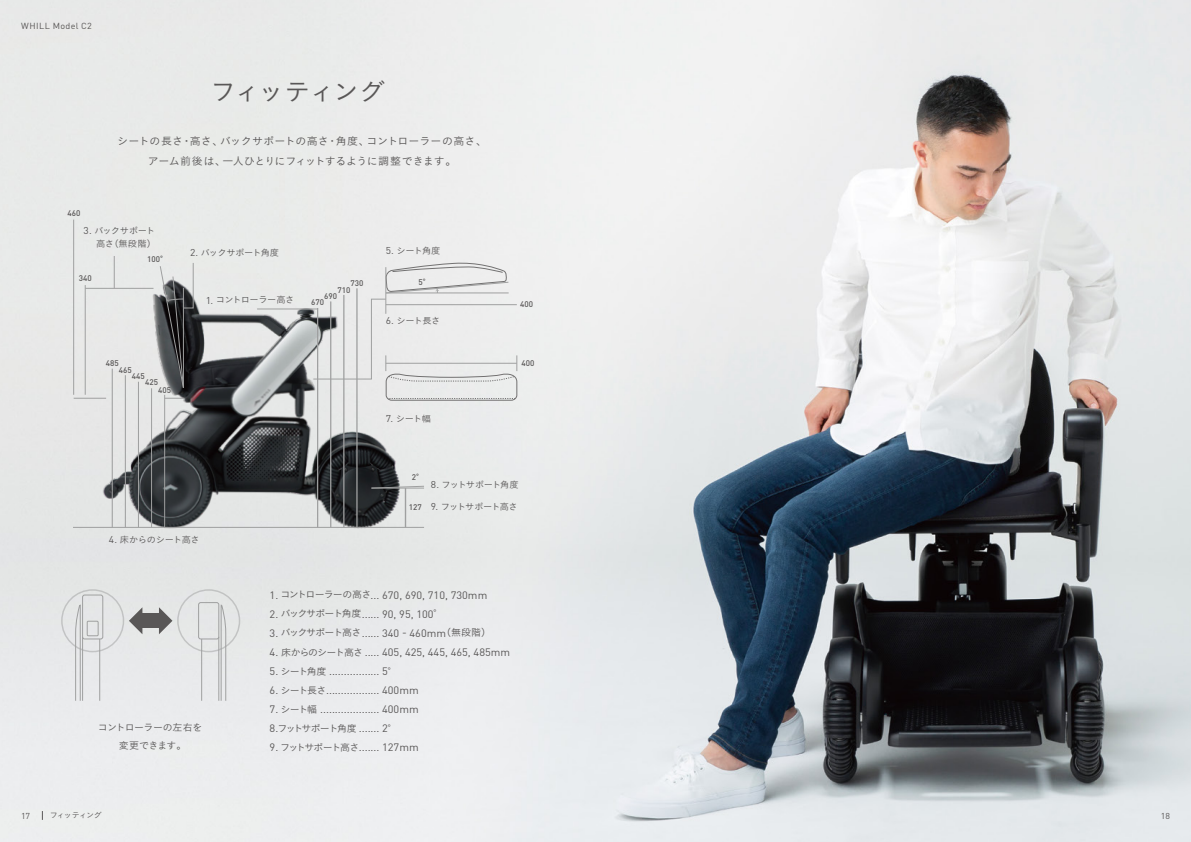
<style>
.page{position:relative;width:1191px;height:842px;background:#fff}
.page>*{position:absolute;margin:0;border:0;box-sizing:border-box;transform-origin:0 0}
.t1{font:25.2px "Koburina Go Std W3";letter-spacing:-.055em;color:#595757}
.t2{font:10.7px/19px "DIN Pro";color:#595757}
.t3{font:10.7px/20px "Koburina Go Std W3";letter-spacing:-.01em;color:#595757;text-align:center}
.t4{font:9.7px/18.2px "Koburina Go Std W3";letter-spacing:-.05em;color:#595757;text-align:center}
.t5{font:9px/12.7px "Koburina Go Std W3";letter-spacing:-.055em;color:#595757;text-align:right}
.t6{font:9px "Koburina Go Std W3";letter-spacing:-.075em;color:#595757}
.t7{font:9px "Koburina Go Std W3";letter-spacing:-.08em;color:#595757}
.t8{font:9px "Koburina Go Std W3";letter-spacing:-.09em;color:#595757}
.t9{font:8.7px "DIN Pro";letter-spacing:.045em;color:#595757}
.t10{font:8.5px "DIN Pro";color:#595757}
.t11{font:500 8.1px "DIN Pro";color:#595757}
.t12{font:7.8px "Koburina Go Std W3";letter-spacing:-.09em;color:#595757}
.s1{font-family:"DIN Pro";font-size:9.9px}
.s2{font-family:"Koburina Go Std W3";font-size:9.7px}
</style>
<div class="page">
<img style="left:0;top:0;width:1191px;height:842px">
<svg style="left:129px;top:607px;width:13px;height:27px"></svg>
<svg style="left:159px;top:607px;width:13px;height:27px"></svg>
<div style="left:140px;top:614px;width:22px;height:14px;background:#595757"></div>
<div style="left:198px;top:602px;width:21px;height:37px;border:1px solid #9fa0a0;border-radius:2px"></div>
<svg style="left:221px;top:605px;width:5px;height:96px"></svg>
<hr style="left:218px;top:637px;width:1px;height:64px;background:#9fa0a0">
<hr style="left:201px;top:639px;width:1px;height:62px;background:#9fa0a0">
<svg style="left:75px;top:605px;width:6px;height:96px"></svg>
<hr style="left:82px;top:637px;width:1px;height:64px;background:#9fa0a0">
<hr style="left:99px;top:639px;width:1px;height:62px;background:#9fa0a0">
<div style="left:82px;top:595px;width:21px;height:44px;border:1px solid #9fa0a0;border-radius:2px"></div>
<div style="left:87px;top:621px;width:11px;height:15px;border:1px solid #9fa0a0"></div>
<div style="left:61px;top:589px;width:63px;height:63px;border:1px solid #9fa0a0;border-radius:50%"></div>
<div style="left:177px;top:589px;width:63px;height:63px;border:1px solid #9fa0a0;border-radius:50%"></div>
<img style="left:66px;top:263px;width:386px;height:290px">
<hr style="left:73px;top:527px;width:351px;height:1px;background:#9fa0a0">
<hr style="left:257px;top:309px;width:60px;height:1px;background:#9fa0a0">
<hr style="left:317px;top:308px;width:1px;height:219px;background:#9fa0a0">
<hr style="left:330px;top:301px;width:1px;height:226px;background:#9fa0a0">
<hr style="left:343px;top:295px;width:1px;height:232px;background:#9fa0a0">
<hr style="left:356px;top:288px;width:1px;height:239px;background:#9fa0a0">
<hr style="left:164px;top:395px;width:1px;height:132px;background:#9fa0a0">
<hr style="left:151px;top:388px;width:1px;height:139px;background:#9fa0a0">
<hr style="left:138px;top:382px;width:1px;height:145px;background:#9fa0a0">
<hr style="left:125px;top:375px;width:1px;height:152px;background:#9fa0a0">
<hr style="left:112px;top:369px;width:1px;height:158px;background:#9fa0a0">
<hr style="left:85px;top:285px;width:1px;height:110px;background:#9fa0a0">
<hr style="left:73px;top:220px;width:1px;height:175px;background:#9fa0a0">
<hr style="left:371px;top:488px;width:53px;height:1px;background:#9fa0a0">
<svg style="left:371px;top:486px;width:53px;height:2px"></svg>
<hr style="left:405px;top:488px;width:1px;height:39px;background:#9fa0a0">
<svg style="left:159px;top:263px;width:34px;height:126px;background:#606162"></svg>
<svg style="left:165px;top:398px;width:19px;height:1px"></svg>
<hr style="left:85px;top:288px;width:68px;height:1px;background:#9fa0a0">
<hr style="left:74px;top:398px;width:32px;height:1px;background:#9fa0a0">
<hr style="left:114px;top:256px;width:1px;height:32px;background:#9fa0a0">
<svg style="left:313px;top:262px;width:204px;height:139px;background:#e2e2e2"></svg>
<p class="t9" style="left:21px;top:19px;width:72px">WHILL Model C2</p>
<p class="t11" style="left:68px;top:207px;width:14px">460</p>
<h1 class="t1" style="left:210px;top:73px;width:176px">フィッティング</h1>
<p class="t3" style="left:117px;top:131px;width:371px">シートの長さ・高さ、バックサポートの高さ・角度、コントローラーの高さ、アーム前後は、一人ひとりにフィットするように調整できます。</p>
<p class="t5" style="left:84px;top:224px;width:74px"><span class="s1">3.</span> バックサポート高さ（無段階）</p>
<p class="t11" style="left:79px;top:272px;width:14px">340</p>
<p class="t11" style="left:147px;top:253px;width:17px">100<sup>°</sup></p>
<p class="t6" style="left:190px;top:246px;width:91px"><span class="s1">2.</span> バックサポート角度</p>
<p class="t5" style="left:206px;top:294px;width:90px"><span class="s1">1.</span> コントローラー高さ</p>
<p class="t11" style="left:350px;top:276px;width:14px">730</p>
<p class="t11" style="left:337px;top:283px;width:14px">710</p>
<p class="t11" style="left:324px;top:290px;width:14px">690</p>
<p class="t11" style="left:311px;top:296px;width:14px">670</p>
<p class="t11" style="left:106px;top:357px;width:14px">485</p>
<p class="t11" style="left:119px;top:364px;width:14px">465</p>
<p class="t11" style="left:132px;top:370px;width:14px">445</p>
<p class="t11" style="left:145px;top:376px;width:14px">425</p>
<p class="t11" style="left:158px;top:383px;width:14px">405</p>
<p class="t5" style="left:109px;top:533px;width:92px"><span class="s1">4.</span> 床からのシート高さ</p>
<p class="t5" style="left:386px;top:244px;width:56px"><span class="s1">5.</span> シート角度</p>
<p class="t11" style="left:418px;top:276px;width:9px">5<sup>°</sup></p>
<p class="t5" style="left:386px;top:314px;width:56px"><span class="s1">6.</span> シート長さ</p>
<p class="t5" style="left:386px;top:412px;width:47px"><span class="s1">7.</span> シート幅</p>
<p class="t11" style="left:520px;top:298px;width:14px">400</p>
<p class="t11" style="left:521px;top:357px;width:14px">400</p>
<p class="t11" style="left:412px;top:471px;width:9px">2<sup>°</sup></p>
<p class="t11" style="left:409px;top:501px;width:14px">127</p>
<p class="t8" style="left:431px;top:478px;width:89px"><span class="s1">8.</span> フットサポート角度</p>
<p class="t7" style="left:431px;top:500px;width:88px"><span class="s1">9.</span> フットサポート高さ</p>
<p class="t4" style="left:98px;top:718px;width:106px">コントローラーの左右を変更できます。</p>
<p class="t2" style="left:270px;top:585px;width:219px">1. <span class="s2">コントローラーの高さ</span>... 670, 690, 710, 730mm</p>
<p class="t2" style="left:270px;top:604px;width:168px">2. <span class="s2">バックサポート角度</span>...... 90, 95, 100<span class="s2">°</span></p>
<p class="t2" style="left:270px;top:623px;width:223px">3. <span class="s2">バックサポート高さ</span>...... 340 - 460mm<span class="s2">（無段階）</span></p>
<p class="t2" style="left:270px;top:642px;width:242px">4. <span class="s2">床からのシート高さ</span>..... 405, 425, 445, 465, 485mm</p>
<p class="t2" style="left:270px;top:661px;width:123px">5. <span class="s2">シート角度</span> ................. 5<span class="s2">°</span></p>
<p class="t2" style="left:270px;top:680px;width:151px">6. <span class="s2">シート長さ</span>.................. 400mm</p>
<p class="t2" style="left:270px;top:699px;width:151px">7. <span class="s2">シート幅</span> .................... 400mm<br>8.<span class="s2">フットサポート角度</span> ....... 2<span class="s2">°</span></p>
<p class="t2" style="left:270px;top:737px;width:151px">9. <span class="s2">フットサポート高さ</span>....... 127mm</p>
<p class="t10" style="left:21px;top:809px;width:11px">17</p>
<p class="t12" style="left:50px;top:809px;width:54px">フィッティング</p>
<p class="t10" style="left:1160px;top:809px;width:11px">18</p>
</div>
